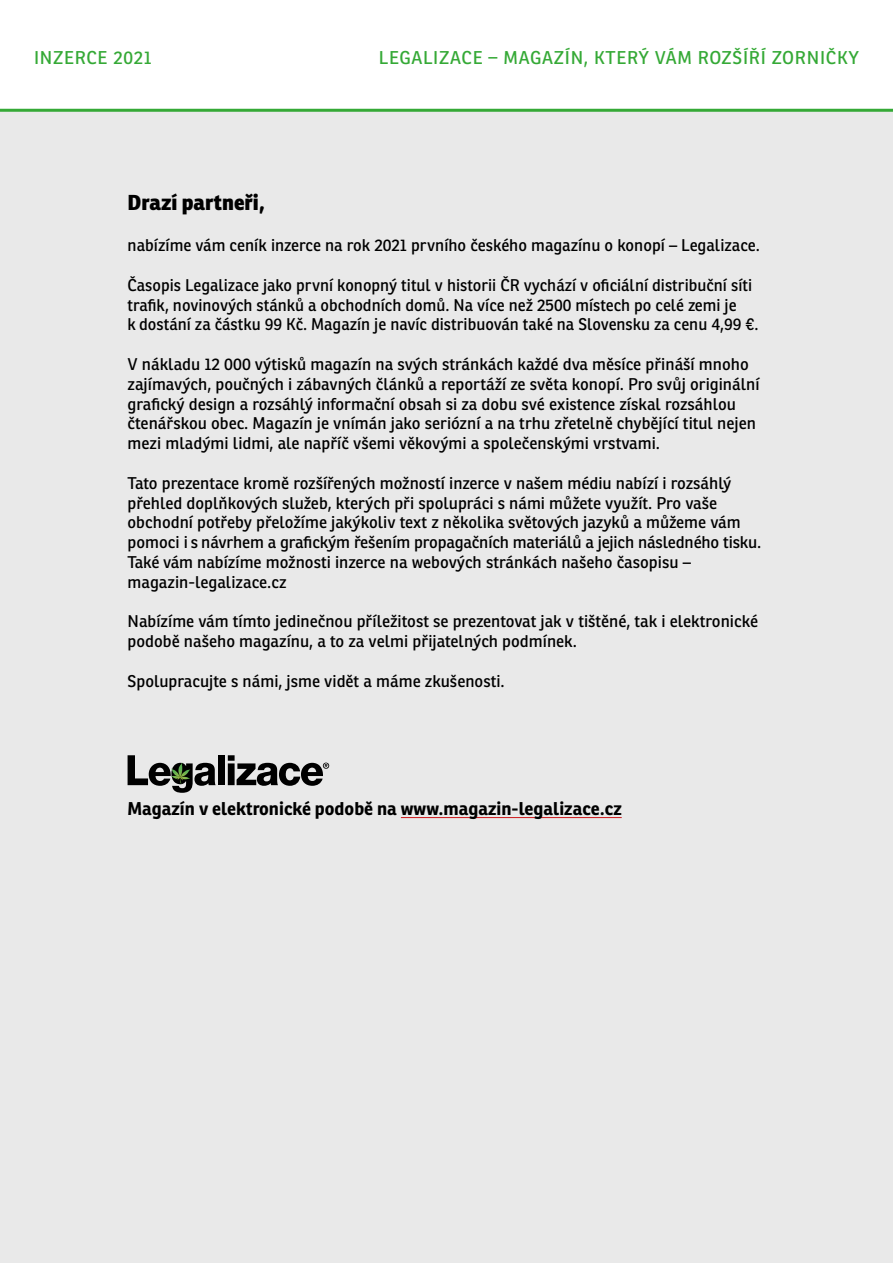
<style>
.page{position:relative;width:893px;height:1263px;background:#fff}
.page>*{position:absolute;margin:0;border:0;box-sizing:border-box;transform-origin:0 0}
.t1{font:800 21px "Ronnia";color:#000}
.t2{font:18px "Ronnia";letter-spacing:.04em;color:#35a936}
.t3{font:700 18px "Ronnia";color:#000}
.t4{font:16.5px/19.8px "Ronnia";color:#000}
</style>
<div class="page">
<div style="left:0;top:111px;width:893px;height:1152px;background:#e9e9e9"></div>
<hr style="left:0;top:109px;width:893px;height:3px;background:#35a936">
<hr style="left:401px;top:817px;width:221px;height:1px;background:#cd1719">
<div style="left:218px;top:755px;width:7px;height:30px;background:#000"></div>
<svg style="left:128px;top:755px;width:88px;height:38px"></svg>
<svg style="left:228px;top:755px;width:101px;height:31px"></svg>
<p class="t2" style="left:34px;top:46px;width:119px">INZERCE 2021</p>
<p class="t2" style="left:379px;top:46px;width:482px">LEGALIZACE – MAGAZÍN, KTERÝ VÁM ROZŠÍŘÍ ZORNIČKY</p>
<p class="t1" style="left:128px;top:189px;width:139px">Drazí partneři,</p>
<p class="t4" style="left:128px;top:235px;width:634px">nabízíme vám ceník inzerce na rok 2021 prvního českého magazínu o konopí – Legalizace.</p>
<p class="t4" style="left:128px;top:275px;width:632px">Časopis Legalizace jako první konopný titul v historii ČR vychází v oficiální distribuční síti trafik, novinových stánků a obchodních domů. Na více než 2500 místech po celé zemi je<br>k dostání za částku 99 Kč. Magazín je navíc distribuován také na Slovensku za cenu 4,99 €.</p>
<p class="t4" style="left:128px;top:354px;width:634px">V nákladu 12 000 výtisků magazín na svých stránkách každé dva měsíce přináší mnoho zajímavých, poučných i zábavných článků a reportáží ze světa konopí. Pro svůj originální grafický design a rozsáhlý informační obsah si za dobu své existence získal rozsáhlou čtenářskou obec. Magazín je vnímán jako seriózní a na trhu zřetelně chybějící titul nejen mezi mladými lidmi, ale napříč všemi věkovými a společenskými vrstvami.</p>
<p class="t4" style="left:128px;top:473px;width:635px">Tato prezentace kromě rozšířených možností inzerce v našem médiu nabízí i rozsáhlý přehled doplňkových služeb, kterých při spolupráci s námi můžete využít. Pro vaše obchodní potřeby přeložíme jakýkoliv text z několika světových jazyků a můžeme vám pomoci i s návrhem a grafickým řešením propagačních materiálů a jejich následného tisku.<br>Také vám nabízíme možnosti inzerce na webových stránkách našeho časopisu – magazin-legalizace.cz</p>
<p class="t4" style="left:128px;top:611px;width:632px">Nabízíme vám tímto jedinečnou příležitost se prezentovat jak v tištěné, tak i elektronické podobě našeho magazínu, a to za velmi přijatelných podmínek.</p>
<p class="t4" style="left:128px;top:671px;width:379px">Spolupracujte s námi, jsme vidět a máme zkušenosti.</p>
<p class="t3" style="left:128px;top:797px;width:496px">Magazín v elektronické podobě na www.magazin-legalizace.cz</p>
</div>
